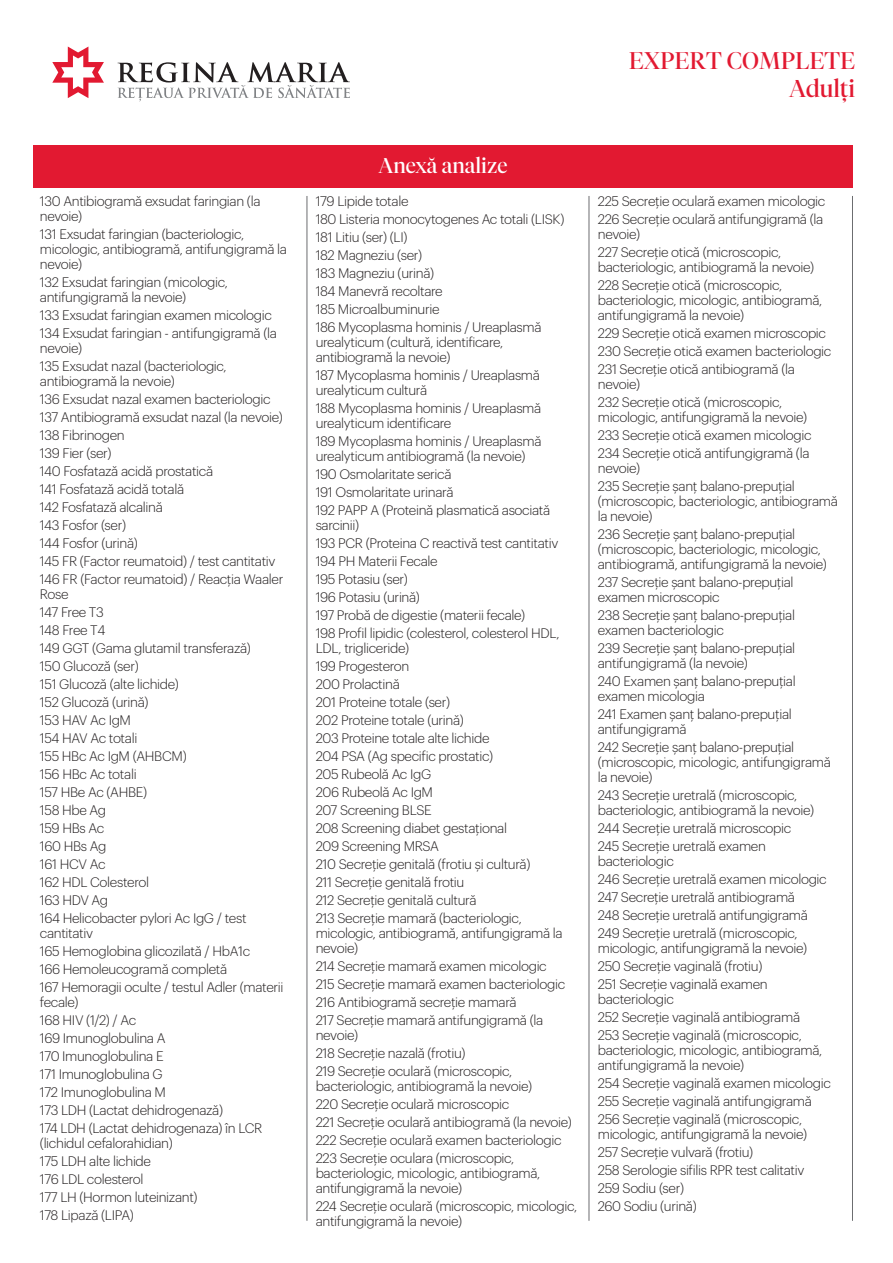
<style>
.page{position:relative;width:893px;height:1263px;background:#fff}
.page>*{position:absolute;margin:0;border:0;box-sizing:border-box;transform-origin:0 0}
.t1{font:24px/28.8px "Tiempos Fine";color:#e21931;text-align:right}
.t2{font:21px "Tiempos Fine";color:#fff}
.t3{font:300 13.5px/18px "Graphik";letter-spacing:-.025em;color:#231f20}
</style>
<div class="page">
<svg style="left:52px;top:47px;width:52px;height:51px"></svg>
<svg style="left:118px;top:62px;width:232px;height:40px"></svg>
<hr style="left:307px;top:196px;width:1px;height:1025px;background:#6c6d70">
<hr style="left:589px;top:196px;width:1px;height:1025px;background:#6c6d70">
<hr style="left:852px;top:196px;width:1px;height:1025px;background:#6c6d70">
<div style="left:33px;top:145px;width:819px;height:43px;background:#e21931"></div>
<p class="t3" style="left:40px;top:193px;width:222px;line-height:15px">130 Antibiogramă exsudat faringian (la nevoie)</p>
<p class="t3" style="left:40px;top:226px;width:249px;line-height:15px">131 Exsudat faringian (bacteriologic, micologic, antibiogramă, antifungigramă la nevoie)</p>
<p class="t3" style="left:40px;top:274px;width:190px;line-height:15px">132 Exsudat faringian (micologic, antifungigramă la nevoie)</p>
<p class="t3" style="left:40px;top:305px;width:238px">133 Exsudat faringian examen micologic<br>134 Exsudat faringian - antifungigramă (la</p>
<p class="t3" style="left:40px;top:338px;width:188px">nevoie)<br>135 Exsudat nazal (bacteriologic,</p>
<p class="t3" style="left:40px;top:371px;width:245px">antibiogramă la nevoie)<br>136 Exsudat nazal examen bacteriologic<br>137 Antibiogramă exsudat nazal (la nevoie)<br>138 Fibrinogen<br>139 Fier (ser)<br>140 Fosfatază acidă prostatică<br>141 Fosfatază acidă totală<br>142 Fosfatază alcalină<br>143 Fosfor (ser)<br>144 Fosfor (urină)<br>145 FR (Factor reumatoid) / test cantitativ<br>146 FR (Factor reumatoid) / Reacția Waaler</p>
<p class="t3" style="left:40px;top:584px;width:213px">Rose<br>147 Free T3<br>148 Free T4<br>149 GGT (Gama glutamil transferază)<br>150 Glucoză (ser)<br>151 Glucoză (alte lichide)<br>152 Glucoză (urină)<br>153 HAV Ac IgM<br>154 HAV Ac totali<br>155 HBc Ac IgM (AHBCM)<br>156 HBc Ac totali<br>157 HBe Ac (AHBE)<br>158 Hbe Ag<br>159 HBs Ac<br>160 HBs Ag<br>161 HCV Ac<br>162 HDL Colesterol<br>163 HDV Ag<br>164 Helicobacter pylori Ac IgG / test</p>
<p class="t3" style="left:40px;top:923px;width:245px">cantitativ<br>165 Hemoglobina glicozilată / HbA1c<br>166 Hemoleucogramă completă<br>167 Hemoragii oculte / testul Adler (materii</p>
<p class="t3" style="left:40px;top:992px;width:224px">fecale)<br>168 HIV (1/2) / Ac<br>169 Imunoglobulina A<br>170 Imunoglobulina E<br>171 Imunoglobulina G<br>172 Imunoglobulina M<br>173 LDH (Lactat dehidrogenază)<br>174 LDH (Lactat dehidrogenaza) în LCR</p>
<p class="t3" style="left:40px;top:1133px;width:159px">(lichidul cefalorahidian)<br>175 LDH alte lichide<br>176 LDL colesterol<br>177 LH (Hormon luteinizant)<br>178 Lipază (LIPA)</p>
<h2 class="t2" style="left:379px;top:153px;width:130px">Anexă analize</h2>
<p class="t3" style="left:316px;top:191px;width:250px">179 Lipide totale<br>180 Listeria monocytogenes Ac totali (LISK)<br>181 Litiu (ser) (LI)<br>182 Magneziu (ser)<br>183 Magneziu (urină)<br>184 Manevră recoltare<br>185 Microalbuminurie<br>186 Mycoplasma hominis / Ureaplasmă</p>
<p class="t3" style="left:316px;top:334px;width:189px;line-height:15px">urealyticum (cultură, identificare, antibiogramă la nevoie)</p>
<p class="t3" style="left:316px;top:367px;width:226px;line-height:15px">187 Mycoplasma hominis / Ureaplasmă urealyticum cultură</p>
<p class="t3" style="left:316px;top:400px;width:227px;line-height:15px">188 Mycoplasma hominis / Ureaplasmă urealyticum identificare</p>
<p class="t3" style="left:316px;top:433px;width:227px;line-height:15px">189 Mycoplasma hominis / Ureaplasmă urealyticum antibiogramă (la nevoie)</p>
<p class="t3" style="left:316px;top:464px;width:236px">190 Osmolaritate serică<br>191 Osmolaritate urinară<br>192 PAPP A (Proteină plasmatică asociată</p>
<p class="t3" style="left:316px;top:515px;width:246px">sarcinii)<br>193 PCR (Proteina C reactivă test cantitativ<br>194 PH Materii Fecale<br>195 Potasiu (ser)<br>196 Potasiu (urină)<br>197 Probă de digestie (materii fecale)<br>198 Profil lipidic (colesterol, colesterol HDL,</p>
<p class="t3" style="left:316px;top:638px;width:216px">LDL, trigliceride)<br>199 Progesteron<br>200 Prolactină<br>201 Proteine totale (ser)<br>202 Proteine totale (urină)<br>203 Proteine totale alte lichide<br>204 PSA (Ag specific prostatic)<br>205 Rubeolă Ac IgG<br>206 Rubeolă Ac IgM<br>207 Screening BLSE<br>208 Screening diabet gestațional<br>209 Screening MRSA<br>210 Secreție genitală (frotiu și cultură)<br>211 Secreție genitală frotiu<br>212 Secreție genitală cultură<br>213 Secreție mamară (bacteriologic,</p>
<p class="t3" style="left:316px;top:925px;width:249px;line-height:15px">micologic, antibiogramă, antifungigramă la nevoie)</p>
<p class="t3" style="left:316px;top:956px;width:251px">214 Secreție mamară examen micologic 215 Secreție mamară examen bacteriologic 216 Antibiogramă secreție mamară<br>217 Secreție mamară antifungigramă (la</p>
<p class="t3" style="left:316px;top:1025px;width:198px">nevoie)<br>218 Secreție nazală (frotiu)<br>219 Secreție oculară (microscopic,</p>
<p class="t3" style="left:316px;top:1076px;width:258px">bacteriologic, antibiogramă la nevoie)<br>220 Secreție oculară microscopic<br>221 Secreție oculară antibiogramă (la nevoie)<br>222 Secreție oculară examen bacteriologic 223 Secreție oculara (microscopic,</p>
<p class="t3" style="left:316px;top:1164px;width:226px;line-height:15px">bacteriologic, micologic, antibiogramă, antifungigramă la nevoie)</p>
<p class="t3" style="left:316px;top:1197px;width:263px;line-height:15px">224 Secreție oculară (microscopic, micologic, antifungigramă la nevoie)</p>
<h1 class="t1" style="left:629px;top:46px;width:228px">EXPERT COMPLETE<br>Adulți</h1>
<p class="t3" style="left:598px;top:191px;width:229px">225 Secreție oculară examen micologic<br>226 Secreție oculară antifungigramă (la</p>
<p class="t3" style="left:598px;top:224px;width:185px">nevoie)<br>227 Secreție otică (microscopic,</p>
<p class="t3" style="left:598px;top:257px;width:218px">bacteriologic, antibiogramă la nevoie)<br>228 Secreție otică (microscopic,</p>
<p class="t3" style="left:598px;top:291px;width:226px;line-height:15px">bacteriologic, micologic, antibiogramă, antifungigramă la nevoie)</p>
<p class="t3" style="left:598px;top:323px;width:235px">229 Secreție otică examen microscopic<br>230 Secreție otică examen bacteriologic<br>231 Secreție otică antibiogramă (la</p>
<p class="t3" style="left:598px;top:374px;width:186px">nevoie)<br>232 Secreție otică (microscopic,</p>
<p class="t3" style="left:598px;top:407px;width:215px">micologic, antifungigramă la nevoie)<br>233 Secreție otică examen micologic<br>234 Secreție otică antifungigramă (la</p>
<p class="t3" style="left:598px;top:458px;width:199px">nevoie)<br>235 Secreție șanț balano-prepuțial</p>
<p class="t3" style="left:598px;top:492px;width:241px;line-height:15px">(microscopic, bacteriologic, antibiogramă la nevoie)</p>
<p class="t3" style="left:598px;top:525px;width:231px;line-height:15px">236 Secreție șanț balano-prepuțial (microscopic, bacteriologic, micologic, antibiogramă, antifungigramă la nevoie)</p>
<p class="t3" style="left:598px;top:573px;width:197px;line-height:15px">237 Secreție șant balano-prepuțial examen microscopic</p>
<p class="t3" style="left:598px;top:606px;width:199px;line-height:15px">238 Secreție șanț balano-prepuțial examen bacteriologic</p>
<p class="t3" style="left:598px;top:639px;width:199px;line-height:15px">239 Secreție șanț balano-prepuțial antifungigramă (la nevoie)</p>
<p class="t3" style="left:598px;top:672px;width:199px;line-height:15px">240 Examen șanț balano-prepuțial examen micologia</p>
<p class="t3" style="left:598px;top:705px;width:195px;line-height:15px">241 Examen șanț balano-prepuțial antifungigramă</p>
<p class="t3" style="left:598px;top:738px;width:234px;line-height:15px">242 Secreție șanț balano-prepuțial (microscopic, micologic, antifungigramă la nevoie)</p>
<p class="t3" style="left:598px;top:786px;width:218px;line-height:15px">243 Secreție uretrală (microscopic, bacteriologic, antibiogramă la nevoie)</p>
<p class="t3" style="left:598px;top:818px;width:195px">244 Secreție uretrală microscopic<br>245 Secreție uretrală examen</p>
<p class="t3" style="left:598px;top:851px;width:230px">bacteriologic<br>246 Secreție uretrală examen micologic 247 Secreție uretrală antibiogramă<br>248 Secreție uretrală antifungigramă 249 Secreție uretrală (microscopic,</p>
<p class="t3" style="left:598px;top:938px;width:211px">micologic, antifungigramă la nevoie)<br>250 Secreție vaginală (frotiu)<br>251 Secreție vaginală examen</p>
<p class="t3" style="left:598px;top:989px;width:205px">bacteriologic<br>252 Secreție vaginală antibiogramă<br>253 Secreție vaginală (microscopic,</p>
<p class="t3" style="left:598px;top:1041px;width:226px;line-height:15px">bacteriologic, micologic, antibiogramă, antifungigramă la nevoie)</p>
<p class="t3" style="left:598px;top:1073px;width:235px">254 Secreție vaginală examen micologic<br>255 Secreție vaginală antifungigramă<br>256 Secreție vaginală (microscopic,</p>
<p class="t3" style="left:598px;top:1124px;width:211px">micologic, antifungigramă la nevoie)<br>257 Secreție vulvară (frotiu)<br>258 Serologie sifilis RPR test calitativ<br>259 Sodiu (ser)<br>260 Sodiu (urină)</p>
</div>
